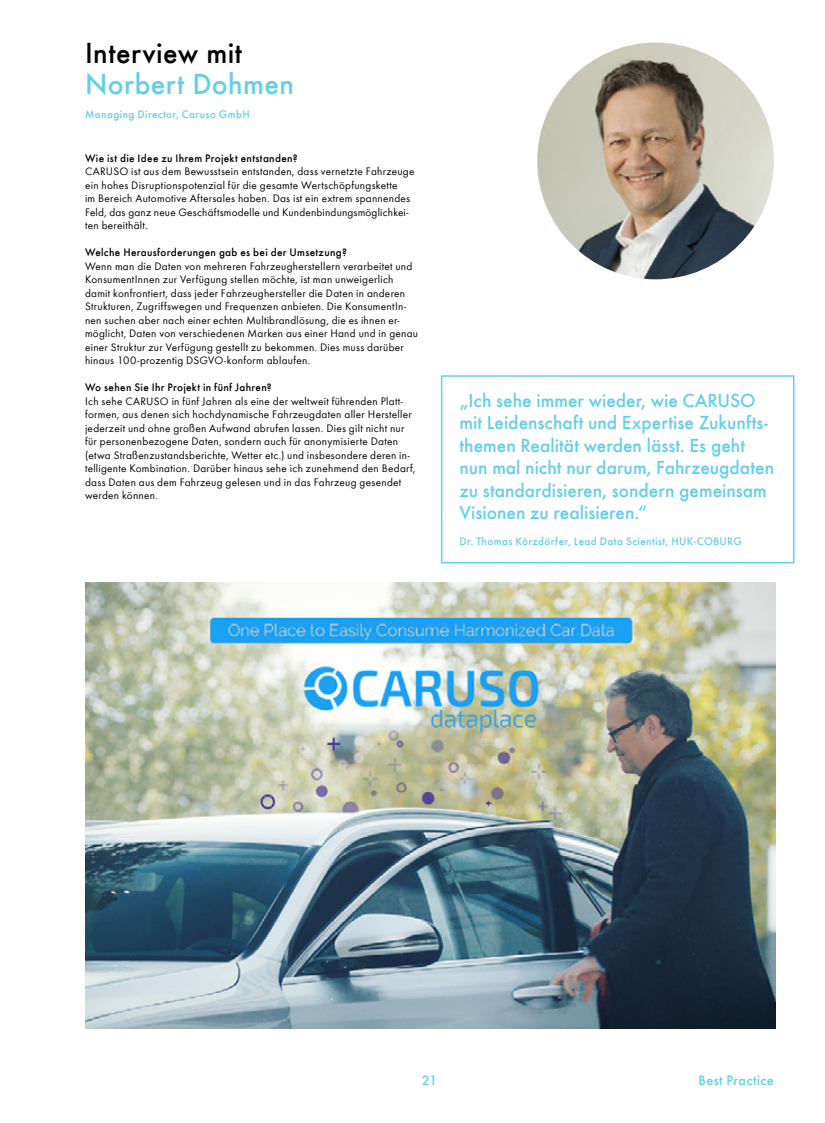
<style>
.page{position:relative;width:825px;height:1123px;background:#fff}
.page>*{position:absolute;margin:0;border:0;box-sizing:border-box;transform-origin:0 0}
.t1{font:500 30px/31.5px "Futura T";letter-spacing:.015em;color:#64cee7}
.t2{font:500 19.5px/22.5px "Futura T";color:#64cee7}
.t3{font:500 14.25px "Futura T";letter-spacing:.025em;color:#64cee7}
._7_5_medium_hellblau{font:11.25px/13.5px "Futura T";letter-spacing:.025em;color:#000}
._7_5_medium_hellblau-2{font:500 11.25px "Futura T";letter-spacing:.03em;color:#000}
._7_5_Medium_Weiss{font:500 11.25px "Futura T";letter-spacing:.035em;color:#64cee7}
.s1{color:#000}
</style>
<div class="page">
<img style="left:85px;top:582px;width:691px;height:446px">
<div style="left:441px;top:375px;width:353px;height:188px;border:2px solid #64cee7"></div>
<img style="left:537px;top:43px;width:237px;height:236px;border-radius:118px">
<h3 class="t1" style="left:85px;top:36px;width:211px"><span class="s1">Interview mit<br></span>Norbert Dohmen</h3>
<p class="_7_5_Medium_Weiss" style="left:85px;top:108px;width:166px">Managing Director, Caruso GmbH</p>
<p class="_7_5_medium_hellblau-2" style="left:85px;top:151px;width:214px">Wie ist die Idee zu Ihrem Projekt entstanden?</p>
<p class="_7_5_medium_hellblau" style="left:85px;top:165px;width:331px">CARUSO ist aus dem Bewusstsein entstanden, dass vernetzte Fahrzeuge ein hohes Disruptionspotenzial für die gesamte Wertschöpfungskette<br>im Bereich Automotive Aftersales haben. Das ist ein extrem spannendes Feld, das ganz neue Geschäftsmodelle und Kundenbindungsmöglichkei&shy;ten bereithält.</p>
<p class="_7_5_medium_hellblau-2" style="left:85px;top:246px;width:263px">Welche Herausforderungen gab es bei der Umsetzung?</p>
<p class="_7_5_medium_hellblau" style="left:85px;top:259px;width:335px">Wenn man die Daten von mehreren Fahrzeugherstellern verarbeitet und KonsumentInnen zur Verfügung stellen möchte, ist man unweigerlich damit konfrontiert, dass jeder Fahrzeughersteller die Daten in anderen Strukturen, Zugriffswegen und Frequenzen anbieten. Die KonsumentIn&shy;nen suchen aber nach einer echten Multibrandlösung, die es ihnen er&shy;möglicht, Daten von verschiedenen Marken aus einer Hand und in genau einer Struktur zur Verfügung gestellt zu bekommen. Dies muss darüber hinaus 100-prozentig DSGVO-konform ablaufen.</p>
<p class="_7_5_medium_hellblau-2" style="left:85px;top:381px;width:188px">Wo sehen Sie Ihr Projekt in fünf Jahren?</p>
<p class="_7_5_medium_hellblau" style="left:85px;top:394px;width:332px">Ich sehe CARUSO in fünf Jahren als eine der weltweit führenden Platt&shy;formen, aus denen sich hochdynamische Fahrzeugdaten aller Hersteller jederzeit und ohne großen Aufwand abrufen lassen. Dies gilt nicht nur für personenbezogene Daten, sondern auch für anonymisierte Daten (etwa Straßenzustandsberichte, Wetter etc.) und insbesondere deren in&shy;telligente Kombination. Darüber hinaus sehe ich zunehmend den Bedarf, dass Daten aus dem Fahrzeug gelesen und in das Fahrzeug gesendet werden können.</p>
<p class="t2" style="left:459px;top:389px;width:316px">„Ich sehe immer wieder, wie CARUSO mit Leidenschaft und Expertise Zukunfts&shy;themen Realität werden lässt. Es geht nun mal nicht nur darum, Fahrzeugdaten zu standardisieren, sondern gemeinsam Visionen zu realisieren.“</p>
<p class="_7_5_Medium_Weiss" style="left:459px;top:534px;width:284px">Dr. Thomas Körzdörfer, Lead Data Scientist, HUK-COBURG</p>
<p class="t3" style="left:422px;top:1071px;width:17px">21</p>
<p class="t3" style="left:698px;top:1071px;width:77px">Best Practice</p>
</div>
